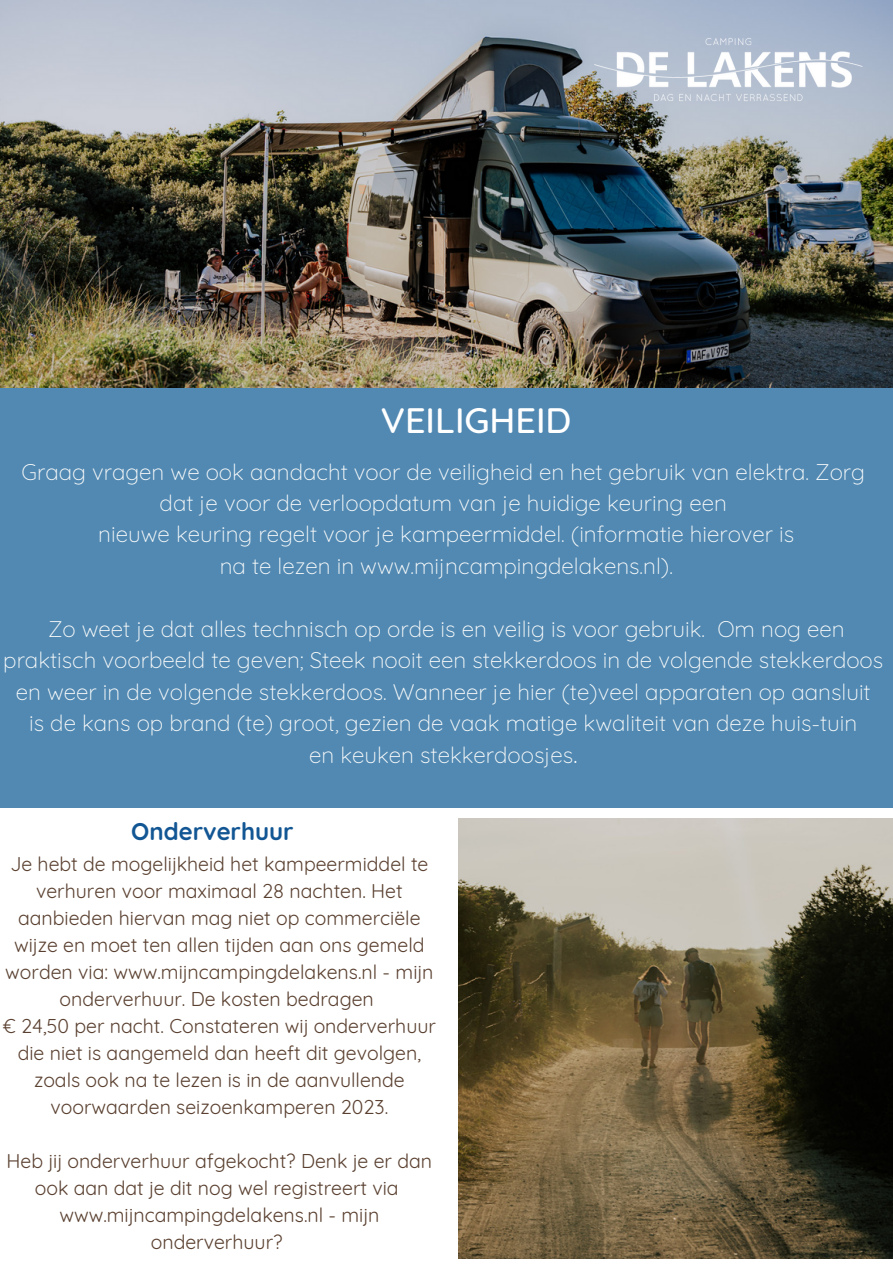
<style>
.page{position:relative;width:893px;height:1264px;background:#fff}
.page>*{position:absolute;margin:0;border:0;box-sizing:border-box;transform-origin:0 0}
.t1{font:500 36px "Quicksand";color:#fff}
.t2{font:700 24px "Quicksand";color:#125694}
.t3{font:300 22.5px "Quicksand";color:#fdfdfb}
.t4{font:19.5px/27px "Quicksand";color:#5a4030;text-align:center}
.s1{font-weight:400}
</style>
<div class="page">
<div style="left:0;top:387px;width:892px;height:420px;background:#5189b3"></div>
<img style="left:0;top:0;width:892px;height:387px">
<img style="left:554px;top:0;width:338px;height:212px">
<img style="left:459px;top:818px;width:433px;height:440px">
<p class="t1" style="left:381px;top:396px;width:192px">VEILIGHEID</p>
<p class="t3" style="left:22px;top:457px;width:844px">Graag vragen we ook aandacht voor de veiligheid en het gebruik van elektra. Zorg</p>
<p class="t3" style="left:160px;top:488px;width:568px">dat je voor de verloopdatum van je huidige keuring een</p>
<p class="t3" style="left:98px;top:520px;width:697px">nieuwe keuring regelt voor je kampeermiddel. (informatie hierover is</p>
<p class="t3" style="left:220px;top:551px;width:455px">na te lezen in www.mijncampingdelakens.nl).</p>
<p class="t3" style="left:48px;top:614px;width:798px">Zo weet je dat alles technisch op orde is en veilig is voor gebruik. Om nog een</p>
<p class="t3" style="left:3px;top:646px;width:881px">praktisch voorbeeld te geven; Steek nooit een stekkerdoos in de volgende stekkerdoos</p>
<p class="t3" style="left:16px;top:677px;width:856px">en weer in de volgende stekkerdoos. Wanneer je hier (te)veel apparaten op aansluit</p>
<p class="t3" style="left:29px;top:709px;width:829px">is de kans op brand (te) groot, gezien de vaak matige kwaliteit van deze huis-tuin</p>
<p class="t3" style="left:309px;top:740px;width:270px">en keuken stekkerdoosjes<span class="s1">.</span></p>
<p class="t2" style="left:131px;top:816px;width:164px">Onderverhuur</p>
<p class="t4" style="left:5px;top:850px;width:429px">Je hebt de mogelijkheid het kampeermiddel te verhuren voor maximaal 28 nachten. Het aanbieden hiervan mag niet op commerciële wijze en moet ten allen tijden aan ons gemeld worden via: www.mijncampingdelakens.nl - mijn onderverhuur. De kosten bedragen</p>
<p class="t4" style="left:3px;top:1012px;width:434px">€ 24,50 per nacht. Constateren wij onderverhuur die niet is aangemeld dan heeft dit gevolgen, zoals ook na te lezen is in de aanvullende voorwaarden seizoenkamperen 2023.</p>
<p class="t4" style="left:7px;top:1147px;width:427px">Heb jij onderverhuur afgekocht? Denk je er dan ook aan dat je dit nog wel registreert via</p>
<p class="t4" style="left:59px;top:1201px;width:321px">www.mijncampingdelakens.nl - mijn onderverhuur?</p>
</div>
